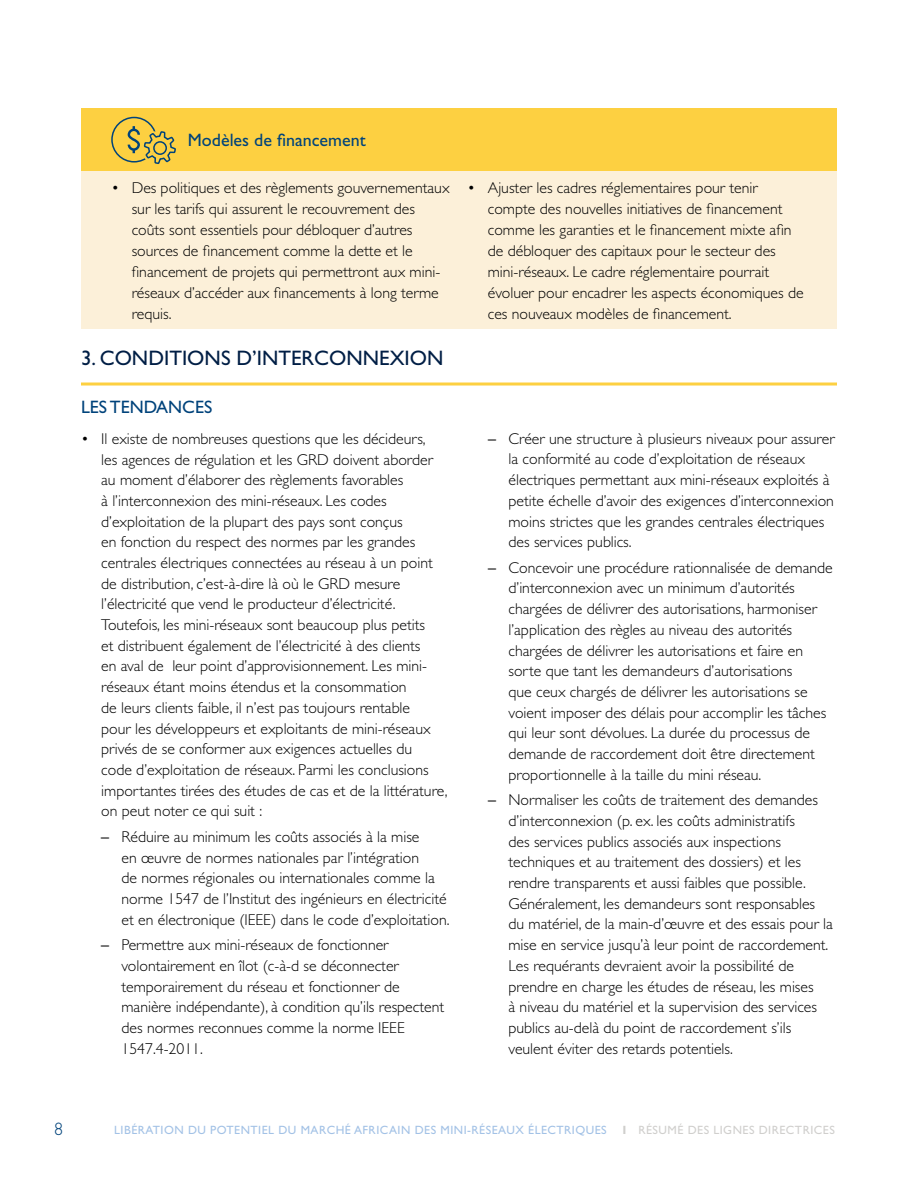
<style>
.page{position:relative;width:918px;height:1188px;background:#fff}
.page>*{position:absolute;margin:0;border:0;box-sizing:border-box;transform-origin:0 0}
.t1{font:21px "Gill Sans Std";color:#001e45}
.t2{font:18px "Gill Sans Std";color:#00437b}
.t3{font:300 18px "Gill Sans Std";color:#00437b}
.t4{font:300 15.75px/20.7px "Gill Sans Std";color:#000}
.t5{font:12px "Gill Sans Std";letter-spacing:.04em;color:#a3c2e6}
.t6{font:12px "Gill Sans Std";letter-spacing:.04em;color:#d0cfcd}
.s1{font-weight:400}
.s2{font-weight:700}
</style>
<div class="page">
<div style="left:81px;top:134px;width:756px;height:195px;background:#fcf0d9"></div>
<div style="left:81px;top:108px;width:756px;height:63px;background:#fdd041"></div>
<hr style="left:81px;top:383px;width:756px;height:3px;background:#fdd041">
<div style="left:111px;top:117px;width:46px;height:46px;border:2px solid #00437b;border-radius:50%"></div>
<svg style="left:128px;top:116px;width:48px;height:48px"></svg>
<div style="left:153px;top:141px;width:14px;height:14px;border:2px solid #00437b;border-radius:50%"></div>
<p class="t2" style="left:188px;top:130px;width:179px">Modèles de financement</p>
<p class="t4" style="left:132px;top:177px;width:319px;text-indent:-20px">• Des politiques et des règlements gouvernementaux sur les tarifs qui assurent le recouvrement des coûts sont essentiels pour débloquer d’autres sources de financement comme la dette et le financement de projets qui permettront aux mini&shy;réseaux d’accéder aux financements à long terme requis.</p>
<p class="t4" style="left:488px;top:177px;width:317px;text-indent:-20px">• Ajuster les cadres réglementaires pour tenir compte des nouvelles initiatives de financement comme les garanties et le financement mixte afin de débloquer des capitaux pour le secteur des mini-réseaux. Le cadre réglementaire pourrait évoluer pour encadrer les aspects économiques de ces nouveaux modèles de financement.</p>
<h1 class="t1" style="left:81px;top:346px;width:364px">3. CONDITIONS D’INTERCONNEXION</h1>
<p class="t2" style="left:81px;top:396px;width:133px">LES TENDANCES</p>
<p class="t4" style="left:101px;top:428px;width:348px;text-indent:-20px">• Il existe de nombreuses questions que les décideurs,<br>les agences de régulation et les GRD doivent aborder au moment d’élaborer des règlements favorables<br>à l’interconnexion des mini-réseaux. Les codes d’exploitation de la plupart des pays sont conçus<br>en fonction du respect des normes par les grandes centrales électriques connectées au réseau à un point de distribution, c’est-à-dire là où le GRD mesure l’électricité que vend le producteur d’électricité.<br>Toutefois, les mini-réseaux sont beaucoup plus petits<br>et distribuent également de l’électricité à des clients<br>en aval de leur point d’approvisionnement. Les mini&shy;réseaux étant moins étendus et la consommation<br>de leurs clients faible, il n’est pas toujours rentable<br>pour les développeurs et exploitants de mini-réseaux privés de se conformer aux exigences actuelles du<br>code d’exploitation de réseaux. Parmi les conclusions importantes tirées des études de cas et de la littérature, on peut noter ce qui suit :</p>
<p class="t4" style="left:122px;top:826px;width:330px;text-indent:-20px"><span class="s1">–</span> Réduire au minimum les coûts associés à la mise<br>en œuvre de normes nationales par l’intégration<br>de normes régionales ou internationales comme la norme 1547 de l’Institut des ingénieurs en électricité et en électronique (IEEE) dans le code d’exploitation.</p>
<p class="t4" style="left:122px;top:935px;width:324px;text-indent:-20px"><span class="s1">–</span> Permettre aux mini-réseaux de fonctionner volontairement en îlot (c-à-d se déconnecter temporairement du réseau et fonctionner de manière indépendante), à condition qu’ils respectent des normes reconnues comme la norme IEEE 1547.4-2011.</p>
<p class="t4" style="left:509px;top:428px;width:328px;text-indent:-20px"><span class="s1">–</span> Créer une structure à plusieurs niveaux pour assurer la conformité au code d’exploitation de réseaux électriques permettant aux mini-réseaux exploités à petite échelle d’avoir des exigences d’interconnexion moins strictes que les grandes centrales électriques des services publics.</p>
<p class="t4" style="left:509px;top:557px;width:326px;text-indent:-20px"><span class="s1">–</span> Concevoir une procédure rationnalisée de demande d’interconnexion avec un minimum d’autorités chargées de délivrer des autorisations, harmoniser l’application des règles au niveau des autorités chargées de délivrer les autorisations et faire en sorte que tant les demandeurs d’autorisations<br>que ceux chargés de délivrer les autorisations se voient imposer des délais pour accomplir les tâches qui leur sont dévolues. La durée du processus de demande de raccordement doit être directement proportionnelle à la taille du mini réseau.</p>
<p class="t4" style="left:509px;top:790px;width:326px;text-indent:-20px"><span class="s1">–</span> Normaliser les coûts de traitement des demandes d’interconnexion (p. ex. les coûts administratifs<br>des services publics associés aux inspections techniques et au traitement des dossiers) et les rendre transparents et aussi faibles que possible.<br>Généralement, les demandeurs sont responsables du matériel, de la main-d’œuvre et des essais pour la mise en service jusqu’à leur point de raccordement.<br>Les requérants devraient avoir la possibilité de prendre en charge les études de réseau, les mises<br>à niveau du matériel et la supervision des services publics au-delà du point de raccordement s’ils veulent éviter des retards potentiels.</p>
<p class="t3" style="left:54px;top:1119px;width:10px">8</p>
<p class="t5" style="left:114px;top:1123px;width:494px">LIBÉRATION DU POTENTIEL DU MARCHÉ AFRICAIN DES MINI-RÉSEAUX ÉLECTRIQUES</p>
<p class="t6" style="left:623px;top:1123px;width:214px"><span class="s2">I</span> RÉSUMÉ DES LIGNES DIRECTRICES</p>
</div>
